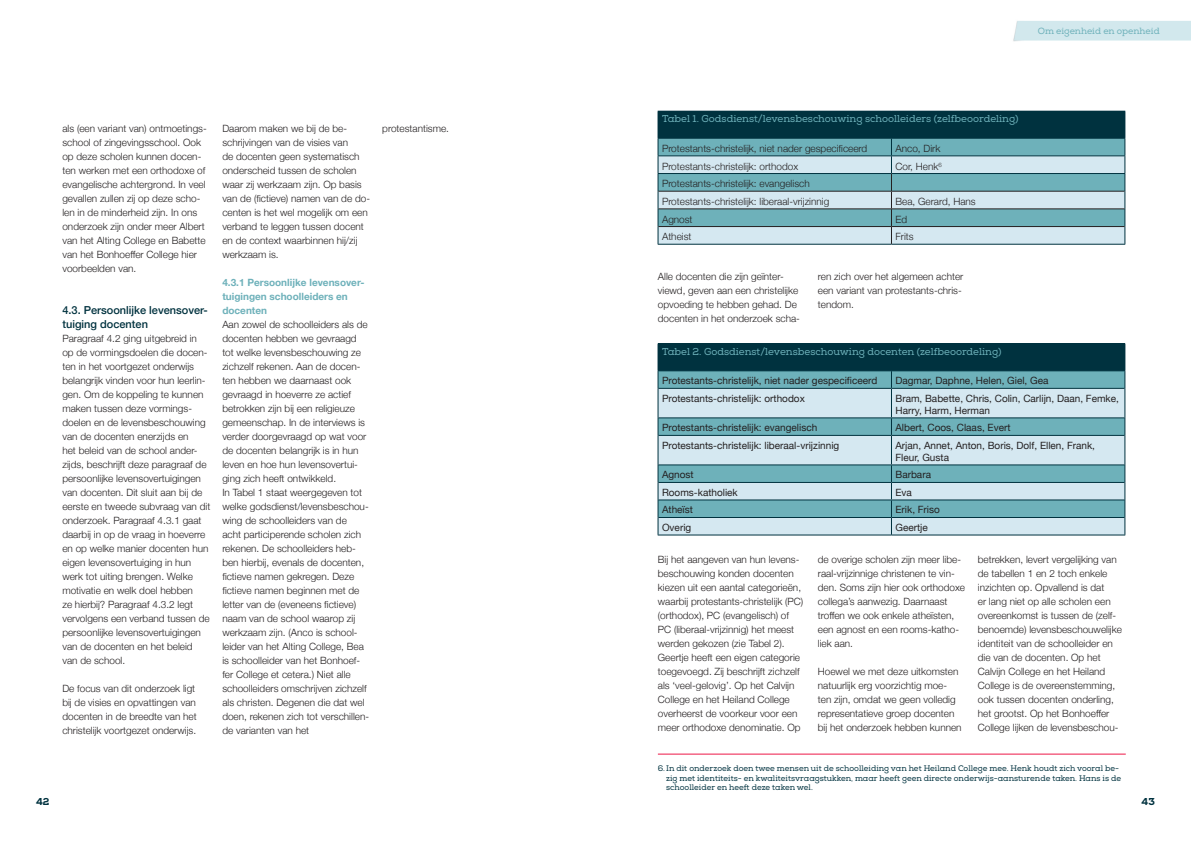
<style>
.page{position:relative;width:1191px;height:842px;background:#fff}
.page>*{position:absolute;margin:0;border:0;box-sizing:border-box;transform-origin:0 0}
.t1{font:500 11px/14px "Helvetica Neue";color:#00323f}
.t2{font:300 10px/14px "Helvetica Neue";color:#231f20}
.t3{font:10px/12px "Helvetica Neue";color:#231f20}
.t4{font:10px "Nexa Slab";color:#6eb1ba}
.t5{font:700 10px/14px "Helvetica Neue";color:#6eb1ba}
.t6{font:800 10px "Nexa Slab";color:#00323f}
.t7{font:9px "Nexa Slab";color:#6eb1ba}
.t8{font:8px/9.6px "Nexa Slab";color:#00323f}
</style>
<div class="page">
<hr style="left:657px;top:111px;width:234px;height:1px;background:#00323f">
<hr style="left:891px;top:111px;width:234px;height:1px;background:#00323f">
<hr style="left:657px;top:244px;width:234px;height:1px;background:#00323f">
<hr style="left:891px;top:244px;width:234px;height:1px;background:#00323f">
<svg style="left:657px;top:112px;width:468px;height:132px;background:#7aa5af"></svg>
<div style="left:658px;top:344px;width:467px;height:27px;background:#00323f"></div>
<svg style="left:658px;top:371px;width:466px;height:17px;background:#6aadb6"></svg>
<svg style="left:658px;top:389px;width:466px;height:146px;background:#add1da"></svg>
<hr style="left:658px;top:388px;width:233px;height:1px;background:#00323f">
<hr style="left:891px;top:388px;width:233px;height:1px;background:#00323f">
<hr style="left:658px;top:417px;width:233px;height:1px;background:#00323f">
<hr style="left:891px;top:417px;width:233px;height:1px;background:#00323f">
<hr style="left:658px;top:435px;width:233px;height:1px;background:#00323f">
<hr style="left:891px;top:435px;width:233px;height:1px;background:#00323f">
<hr style="left:658px;top:464px;width:233px;height:1px;background:#00323f">
<hr style="left:891px;top:464px;width:233px;height:1px;background:#00323f">
<hr style="left:658px;top:482px;width:233px;height:1px;background:#00323f">
<hr style="left:891px;top:482px;width:233px;height:1px;background:#00323f">
<hr style="left:658px;top:499px;width:233px;height:1px;background:#00323f">
<hr style="left:891px;top:499px;width:233px;height:1px;background:#00323f">
<hr style="left:658px;top:517px;width:233px;height:1px;background:#00323f">
<hr style="left:891px;top:517px;width:233px;height:1px;background:#00323f">
<svg style="left:891px;top:371px;width:1px;height:164px"></svg>
<hr style="left:657px;top:343px;width:234px;height:1px;background:#00323f">
<hr style="left:891px;top:343px;width:234px;height:1px;background:#00323f">
<svg style="left:657px;top:344px;width:1px;height:44px"></svg>
<svg style="left:1124px;top:371px;width:1px;height:17px"></svg>
<hr style="left:657px;top:388px;width:1px;height:30px;background:#00323f">
<hr style="left:1124px;top:388px;width:1px;height:30px;background:#00323f">
<svg style="left:657px;top:418px;width:1px;height:17px"></svg>
<svg style="left:1124px;top:418px;width:1px;height:17px"></svg>
<hr style="left:657px;top:435px;width:1px;height:30px;background:#00323f">
<hr style="left:1124px;top:435px;width:1px;height:30px;background:#00323f">
<svg style="left:657px;top:465px;width:1px;height:70px"></svg>
<svg style="left:1124px;top:465px;width:1px;height:70px"></svg>
<hr style="left:657px;top:535px;width:234px;height:1px;background:#00323f">
<hr style="left:891px;top:535px;width:234px;height:1px;background:#00323f">
<hr style="left:658px;top:754px;width:467px;height:1px;background:#ed1747">
<p class="t2" style="left:62px;top:121px;width:146px">als (een variant van) ontmoetings&shy;school of zingevingsschool. Ook op deze scholen kunnen docen&shy;ten werken met een orthodoxe of evangelische achtergrond. In veel gevallen zullen zij op deze scho&shy;len in de minderheid zijn. In ons onderzoek zijn onder meer Albert van het Alting College en Babette van het Bonhoeffer College hier voorbeelden van.</p>
<p class="t1" style="left:62px;top:302px;width:147px">4.3. Persoonlijke levensover&shy;tuiging docenten</p>
<p class="t2" style="left:62px;top:331px;width:149px">Paragraaf 4.2 ging uitgebreid in op de vormingsdoelen die docen&shy;ten in het voortgezet onderwijs belangrijk vinden voor hun leerlin&shy;gen. Om de koppeling te kunnen maken tussen deze vormings&shy;doelen en de levensbeschouwing van de docenten enerzijds en<br>het beleid van de school ander&shy;zijds, beschrijft deze paragraaf de persoonlijke levensovertuigingen van docenten. Dit sluit aan bij de eerste en tweede subvraag van dit onderzoek. Paragraaf 4.3.1 gaat daarbij in op de vraag in hoeverre en op welke manier docenten hun eigen levensovertuiging in hun werk tot uiting brengen. Welke motivatie en welk doel hebben<br>ze hierbij? Paragraaf 4.3.2 legt vervolgens een verband tussen de persoonlijke levensovertuigingen van de docenten en het beleid van de school.</p>
<p class="t2" style="left:62px;top:681px;width:136px">De focus van dit onderzoek ligt bij de visies en opvattingen van docenten in de breedte van het christelijk voortgezet onderwijs.</p>
<p class="t2" style="left:222px;top:121px;width:149px">Daarom maken we bij de be&shy;schrijvingen van de visies van<br>de docenten geen systematisch onderscheid tussen de scholen waar zij werkzaam zijn. Op basis van de (fictieve) namen van de do&shy;centen is het wel mogelijk om een verband te leggen tussen docent en de context waarbinnen hij/zij werkzaam is.</p>
<p class="t5" style="left:222px;top:276px;width:144px">4.3.1 Persoonlijke levensover&shy;tuigingen schoolleiders en docenten</p>
<p class="t2" style="left:222px;top:317px;width:148px">Aan zowel de schoolleiders als de docenten hebben we gevraagd tot welke levensbeschouwing ze zichzelf rekenen. Aan de docen&shy;ten hebben we daarnaast ook gevraagd in hoeverre ze actief betrokken zijn bij een religieuze gemeenschap. In de interviews is verder doorgevraagd op wat voor de docenten belangrijk is in hun leven en hoe hun levensovertui&shy;ging zich heeft ontwikkeld.<br>In Tabel 1 staat weergegeven tot welke godsdienst/levensbeschou&shy;wing de schoolleiders van de<br>acht participerende scholen zich rekenen. De schoolleiders heb&shy;ben hierbij, evenals de docenten, fictieve namen gekregen. Deze fictieve namen beginnen met de letter van de (eveneens fictieve) naam van de school waarop zij werkzaam zijn. (Anco is school&shy;leider van het Alting College, Bea is schoolleider van het Bonhoef&shy;fer College et cetera.) Niet alle schoolleiders omschrijven zichzelf als christen. Degenen die dat wel doen, rekenen zich tot verschillen&shy;de varianten van het</p>
<p class="t2" style="left:382px;top:121px;width:68px">protestantisme.</p>
<p class="t7" style="left:1037px;top:25px;width:123px">Om eigenheid en openheid</p>
<p class="t4" style="left:662px;top:113px;width:358px">Tabel 1. Godsdienst/levensbeschouwing schoolleiders (zelfbeoordeling)</p>
<p class="t2" style="left:662px;top:141px;width:207px">Protestants-christelijk, niet nader gespecificeerd</p>
<p class="t2" style="left:895px;top:141px;width:46px">Anco, Dirk</p>
<p class="t2" style="left:662px;top:158px;width:138px">Protestants-christelijk: orthodox</p>
<p class="t2" style="left:895px;top:158px;width:48px">Cor, Henk<sup>6</sup></p>
<p class="t2" style="left:662px;top:174px;width:169px;line-height:17.7px">Protestants-christelijk: evangelisch<br>Protestants-christelijk: liberaal-vrijzinnig</p>
<p class="t2" style="left:895px;top:194px;width:82px">Bea, Gerard, Hans</p>
<p class="t2" style="left:662px;top:211px;width:32px">Agnost</p>
<p class="t2" style="left:895px;top:211px;width:13px">Ed</p>
<p class="t2" style="left:662px;top:229px;width:31px">Atheist</p>
<p class="t2" style="left:895px;top:229px;width:20px">Frits</p>
<p class="t2" style="left:658px;top:269px;width:144px">Alle docenten die zijn geïnter&shy;viewd, geven aan een christelijke opvoeding te hebben gehad. De docenten in het onderzoek scha-</p>
<p class="t2" style="left:818px;top:269px;width:147px">ren zich over het algemeen achter een variant van protestants-chris&shy;tendom.</p>
<p class="t4" style="left:662px;top:345px;width:341px">Tabel 2. Godsdienst/levensbeschouwing docenten (zelfbeoordeling)</p>
<p class="t3" style="left:662px;top:375px;width:217px">Protestants-christelijk, niet nader gespecificeerd</p>
<p class="t3" style="left:895px;top:375px;width:155px">Dagmar, Daphne, Helen, Giel, Gea</p>
<p class="t3" style="left:662px;top:393px;width:144px">Protestants-christelijk: orthodox</p>
<p class="t3" style="left:895px;top:393px;width:225px">Bram, Babette, Chris, Colin, Carlijn, Daan, Femke,<br>Harry, Harm, Herman</p>
<p class="t3" style="left:662px;top:422px;width:157px">Protestants-christelijk: evangelisch</p>
<p class="t3" style="left:895px;top:422px;width:116px">Albert, Coos, Claas, Evert</p>
<p class="t3" style="left:662px;top:440px;width:179px">Protestants-christelijk: liberaal-vrijzinnig</p>
<p class="t3" style="left:895px;top:440px;width:201px">Arjan, Annet, Anton, Boris, Dolf, Ellen, Frank,<br>Fleur, Gusta</p>
<p class="t3" style="left:662px;top:469px;width:33px">Agnost</p>
<p class="t3" style="left:895px;top:469px;width:37px">Barbara</p>
<p class="t3" style="left:662px;top:487px;width:77px">Rooms-katholiek</p>
<p class="t3" style="left:895px;top:487px;width:18px">Eva</p>
<p class="t3" style="left:662px;top:504px;width:32px">Atheïst</p>
<p class="t3" style="left:895px;top:504px;width:46px">Erik, Friso</p>
<p class="t3" style="left:662px;top:522px;width:31px">Overig</p>
<p class="t3" style="left:895px;top:522px;width:34px">Geertje</p>
<p class="t2" style="left:658px;top:551px;width:147px">Bij het aangeven van hun levens&shy;beschouwing konden docenten kiezen uit een aantal categorieën, waarbij protestants-christelijk (PC) (orthodox), PC (evangelisch) of PC (liberaal-vrijzinnig) het meest werden gekozen (zie Tabel 2).<br>Geertje heeft een eigen categorie toegevoegd. Zij beschrijft zichzelf als ‘veel-gelovig’. Op het Calvijn College en het Heiland College overheerst de voorkeur voor een meer orthodoxe denominatie. Op</p>
<p class="t2" style="left:818px;top:551px;width:149px">de overige scholen zijn meer libe&shy;raal-vrijzinnige christenen te vin&shy;den. Soms zijn hier ook orthodoxe collega’s aanwezig. Daarnaast troffen we ook enkele atheïsten, een agnost en een rooms-katho&shy;liek aan.</p>
<p class="t2" style="left:818px;top:663px;width:145px">Hoewel we met deze uitkomsten natuurlijk erg voorzichtig moe&shy;ten zijn, omdat we geen volledig representatieve groep docenten bij het onderzoek hebben kunnen</p>
<p class="t2" style="left:977px;top:551px;width:146px">betrekken, levert vergelijking van de tabellen 1 en 2 toch enkele inzichten op. Opvallend is dat<br>er lang niet op alle scholen een overeenkomst is tussen de (zelf&shy;benoemde) levensbeschouwelijke identiteit van de schoolleider en die van de docenten. Op het<br>Calvijn College en het Heiland<br>College is de overeenstemming, ook tussen docenten onderling, het grootst. Op het Bonhoeffer<br>College lijken de levensbeschou-</p>
<p class="t8" style="left:666px;top:764px;width:456px;text-indent:-9px">6. In dit onderzoek doen twee mensen uit de schoolleiding van het Heiland College mee. Henk houdt zich vooral be&shy;zig met identiteits- en kwaliteitsvraagstukken, maar heeft geen directe onderwijs-aansturende taken. Hans is de schoolleider en heeft deze taken wel.</p>
<p class="t6" style="left:36px;top:795px;width:15px">42</p>
<p class="t6" style="left:1141px;top:795px;width:15px">43</p>
</div>
